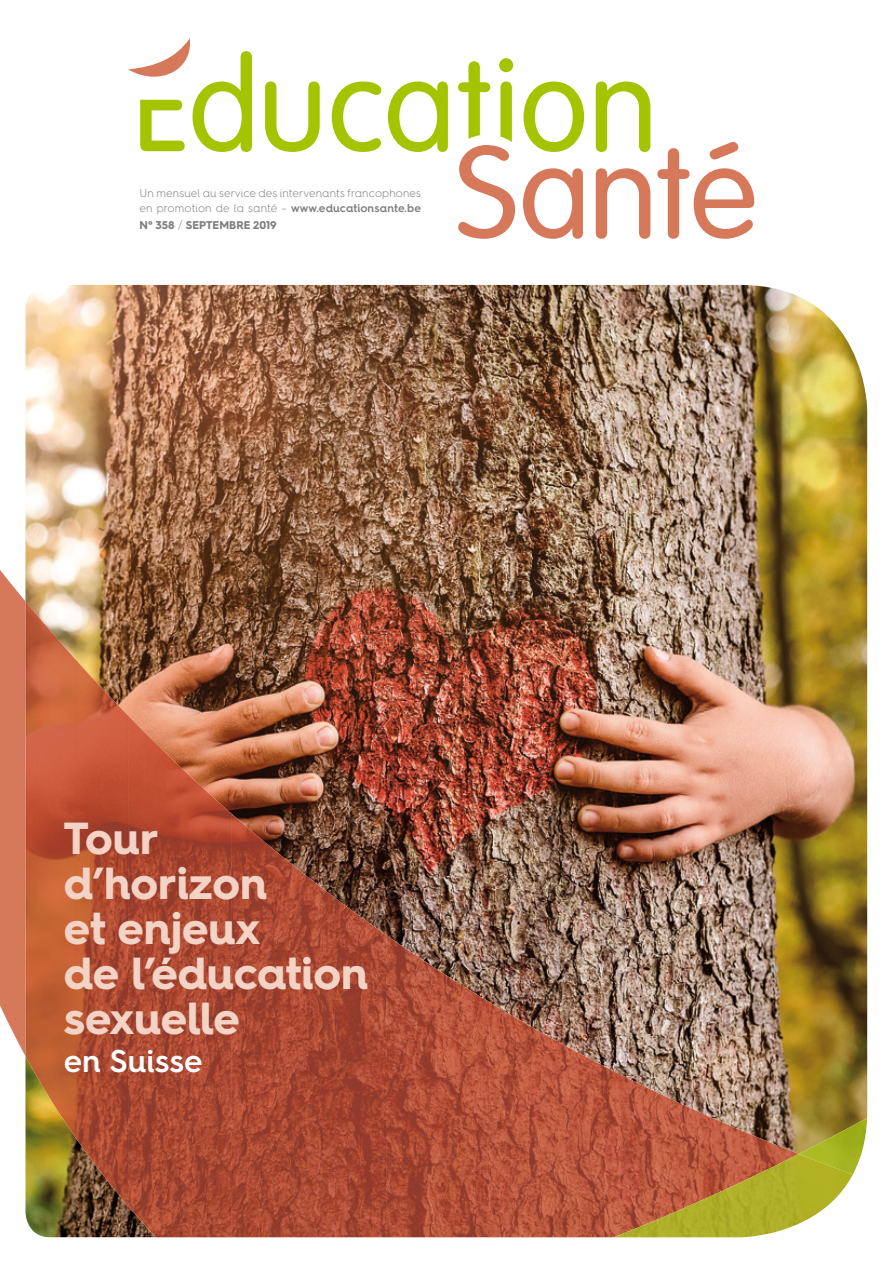
<style>
.page{position:relative;width:893px;height:1263px;background:#fff}
.page>*{position:absolute;margin:0;border:0;box-sizing:border-box;transform-origin:0 0}
.t1{font:700 45px/45px "Hurme Geometric Sans 4";color:#f2d3c5}
.t2{font:600 31.5px "Hurme Geometric Sans 4";color:#fff}
.t3{font:300 11.25px/15px "Hurme Geometric Sans 4";color:#7b7c7e}
.t4{font:700 11.25px "Hurme Geometric Sans 4";letter-spacing:.005em;color:#7b7c7e}
.s1{font-weight:600}
.s2{font-weight:300}
</style>
<div class="page">
<img style="left:25px;top:285px;width:835px;height:83px">
<svg style="left:128px;top:38px;width:124px;height:114px"></svg>
<svg style="left:265px;top:82px;width:55px;height:70px"></svg>
<svg style="left:332px;top:82px;width:49px;height:70px"></svg>
<svg style="left:388px;top:82px;width:60px;height:70px"></svg>
<svg style="left:499px;top:58px;width:14px;height:14px"></svg>
<svg style="left:523px;top:82px;width:61px;height:70px"></svg>
<svg style="left:596px;top:82px;width:54px;height:70px"></svg>
<svg style="left:458px;top:61px;width:57px;height:178px"></svg>
<svg style="left:523px;top:168px;width:60px;height:71px"></svg>
<svg style="left:596px;top:168px;width:54px;height:71px"></svg>
<svg style="left:657px;top:142px;width:97px;height:97px"></svg>
<img style="left:0;top:368px;width:868px;height:870px">
<p class="t3" style="left:139px;top:185px;width:283px">Un mensuel au service des intervenants francophones en promotion de la santé – <span class="s1">www.educationsante.be</span></p>
<p class="t4" style="left:139px;top:217px;width:139px">N° 358 <span class="s2">/</span> SEPTEMBRE 2019</p>
<h1 class="t1" style="left:64px;top:815px;width:306px">Tour d’horizon<br>et enjeux<br>de l’éducation sexuelle</h1>
<h2 class="t2" style="left:64px;top:1039px;width:140px">en Suisse</h2>
</div>
